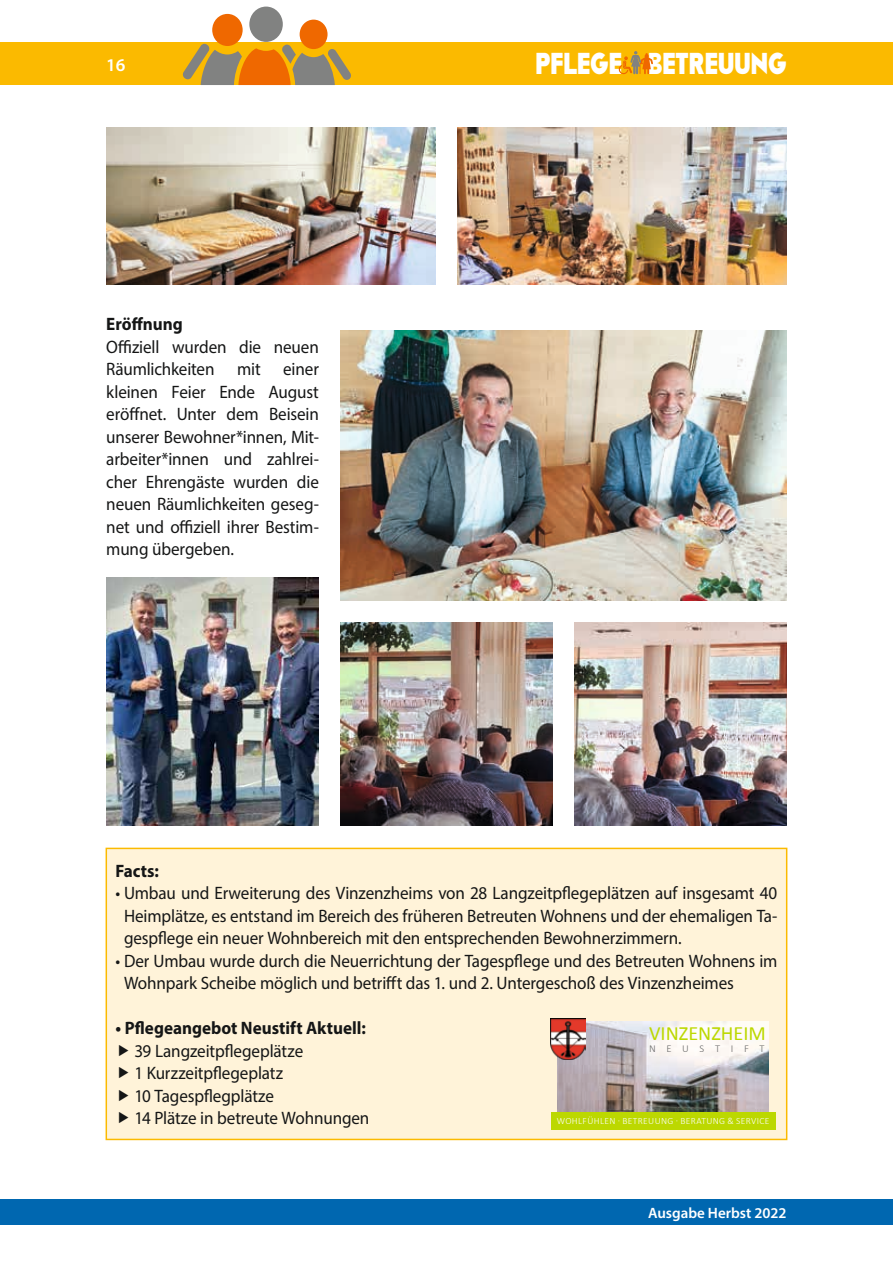
<style>
.page{position:relative;width:893px;height:1263px;background:#fff}
.page>*{position:absolute;margin:0;border:0;box-sizing:border-box;transform-origin:0 0}
.t1{font:900 30.15px "RAINFALL";letter-spacing:-.02em;color:#fff;scale:.8 1}
.t2{font:20.25px "Calibri";color:#bcd800}
.t3{font:18px/22.5px "Myriad Pro";letter-spacing:-.005em;color:#151616;scale:.95 1}
.t4{font:700 18px "Myriad Pro";color:#151616;scale:.95 1}
.t5{font:600 18px "Myriad Pro";color:#fff}
.t6{font:600 15px "Myriad Pro";color:#fff}
.t7{font:300 10.5px "Calibri";letter-spacing:1.015em;color:#686868}
.t8{font:300 9.45px "Calibri";letter-spacing:.04em;color:#fff}
</style>
<div class="page">
<div style="left:0;top:1199px;width:893px;height:26px;background:#0067b0"></div>
<div style="left:0;top:43px;width:893px;height:42px;background:#fbba00"></div>
<svg style="left:618px;top:51px;width:35px;height:23px"></svg>
<div style="left:249px;top:7px;width:34px;height:35px;background:#818281;border-radius:50%"></div>
<div style="left:300px;top:20px;width:28px;height:29px;background:#ef6800;border-radius:50%"></div>
<div style="left:212px;top:14px;width:31px;height:32px;background:#ef6800;border-radius:50%"></div>
<svg style="left:182px;top:44px;width:169px;height:41px"></svg>
<div style="left:106px;top:848px;width:681px;height:291px;background:#fff3d9"></div>
<div style="left:106px;top:848px;width:681px;height:292px;border:2px solid #fbba00"></div>
<img style="left:106px;top:128px;width:330px;height:157px">
<img style="left:457px;top:128px;width:330px;height:157px">
<img style="left:340px;top:330px;width:447px;height:270px">
<img style="left:574px;top:623px;width:213px;height:202px">
<img style="left:106px;top:578px;width:213px;height:247px">
<img style="left:340px;top:623px;width:213px;height:202px">
<img style="left:558px;top:1022px;width:211px;height:91px">
<div style="left:551px;top:1113px;width:225px;height:17px;background:#bcd800"></div>
<img style="left:551px;top:1018px;width:35px;height:41px">
<p class="t5" style="left:106px;top:53px;width:21px">16</p>
<p class="t4" style="left:106px;top:312px;width:82px">Eröffnung</p>
<p class="t3" style="left:106px;top:335px;width:225px">Offiziell wurden die neuen<br>Räumlichkeiten</p>
<p class="t3" style="left:106px;top:357px;width:225px;text-align:justify;text-indent:177px">einer kleinen Feier Ende August eröffnet. Unter dem Beisein unserer Bewohner*innen, Mit&shy;arbeiter*innen und zahlrei&shy;cher Ehrengäste wurden die neuen Räumlichkeiten geseg&shy;net und offiziell ihrer Bestim&shy;mung übergeben.</p>
<p class="t3" style="left:237px;top:357px;width:26px">mit</p>
<h1 class="t1" style="left:535px;top:53px;width:316px">PFLEGE BETREUUNG</h1>
<p class="t4" style="left:116px;top:859px;width:47px">Facts:</p>
<p class="t3" style="left:124px;top:882px;width:689px;text-align:justify;text-indent:-8px">• Umbau und Erweiterung des Vinzenzheims von 28 Langzeitpflegeplätzen auf insgesamt 40<br>Heimplätze, es entstand im Bereich des früheren Betreuten Wohnens und der ehemaligen Ta&shy;gespflege ein neuer Wohnbereich mit den entsprechenden Bewohnerzimmern.</p>
<p class="t3" style="left:124px;top:949px;width:689px;text-indent:-8px">• Der Umbau wurde durch die Neuerrichtung der Tagespflege und des Betreuten Wohnens im<br>Wohnpark Scheibe möglich und betrifft das 1. und 2. Untergeschoß des Vinzenzheimes</p>
<p class="t4" style="left:116px;top:1017px;width:265px">• Pflegeangebot Neustift Aktuell:</p>
<p class="t3" style="left:134px;top:1039px;width:249px">39 Langzeitpflegeplätze<br>1 Kurzzeitpflegeplatz<br>10 Tagespflegplätze<br>14 Plätze in betreute Wohnungen</p>
<p class="t2" style="left:649px;top:1019px;width:118px">VINZENZHEIM</p>
<p class="t7" style="left:649px;top:1041px;width:117px">NEUSTIFT</p>
<p class="t8" style="left:557px;top:1115px;width:214px">WOHLFÜHLEN · BETREUUNG · BERATUNG &amp; SERVICE</p>
<p class="t6" style="left:648px;top:1203px;width:140px">Ausgabe Herbst 2022</p>
</div>
